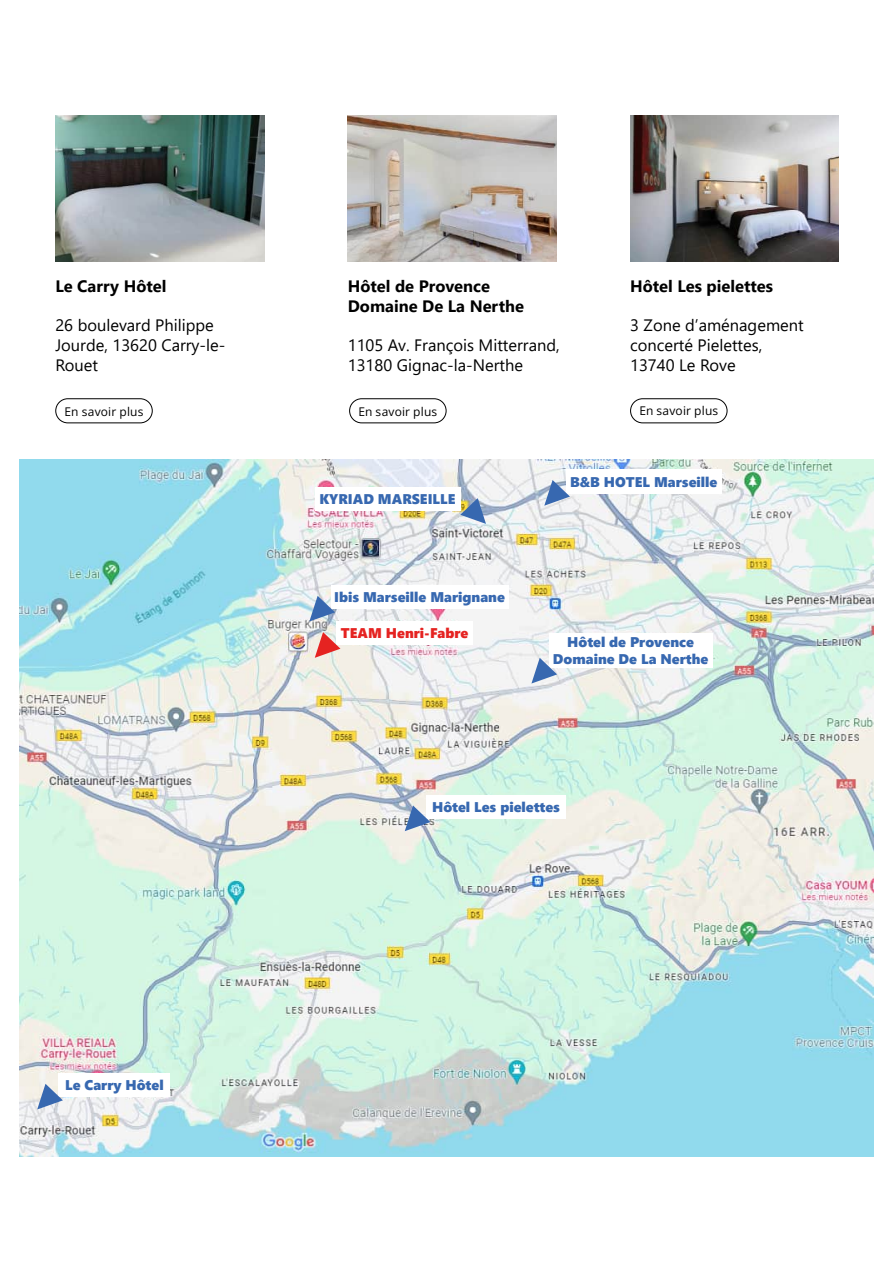
<style>
.page{position:relative;width:893px;height:1263px;background:#fff}
.page>*{position:absolute;margin:0;border:0;box-sizing:border-box;transform-origin:0 0}
.t1{font:16.5px/19.8px "Segoe UI";color:#000}
.t2{font:700 16.5px/19.8px "Segoe UI";color:#000}
.t3{font:14.1px/16.8px "Segoe UI Black";color:#3768b0;text-align:center}
.t4{font:14.1px "Segoe UI Black";color:#e52321}
.t5{font:12px "Open Sans";letter-spacing:.015em;color:#000}
</style>
<div class="page">
<img style="left:55px;top:115px;width:209px;height:147px">
<div style="left:55px;top:398px;width:98px;height:25px;border:1px solid #000;border-radius:12px"></div>
<img style="left:348px;top:115px;width:209px;height:147px">
<div style="left:349px;top:398px;width:97px;height:25px;border:1px solid #000;border-radius:12px"></div>
<img style="left:630px;top:115px;width:209px;height:147px">
<div style="left:630px;top:398px;width:97px;height:25px;border:1px solid #000;border-radius:12px"></div>
<img style="left:19px;top:459px;width:855px;height:697px">
<div style="left:336px;top:621px;width:137px;height:24px;background:#fff"></div>
<div style="left:331px;top:585px;width:177px;height:24px;background:#fff"></div>
<div style="left:426px;top:795px;width:140px;height:23px;background:#fff"></div>
<div style="left:549px;top:633px;width:163px;height:34px;background:#fff"></div>
<div style="left:59px;top:1073px;width:111px;height:23px;background:#fff"></div>
<div style="left:566px;top:469px;width:156px;height:25px;background:#fff"></div>
<div style="left:315px;top:487px;width:145px;height:24px;background:#fff"></div>
<svg style="left:315px;top:632px;width:25px;height:26px"></svg>
<svg style="left:309px;top:596px;width:26px;height:25px"></svg>
<svg style="left:405px;top:805px;width:25px;height:26px"></svg>
<svg style="left:531px;top:658px;width:26px;height:25px"></svg>
<svg style="left:37px;top:1084px;width:26px;height:25px"></svg>
<svg style="left:544px;top:480px;width:26px;height:26px"></svg>
<svg style="left:460px;top:498px;width:26px;height:26px"></svg>
<p class="t2" style="left:55px;top:275px;width:113px">Le Carry Hôtel</p>
<p class="t1" style="left:55px;top:314px;width:171px">26 boulevard Philippe<br>Jourde, 13620 Carry-le-<br>Rouet</p>
<p class="t2" style="left:348px;top:275px;width:178px">Hôtel de Provence<br>Domaine De La Nerthe</p>
<p class="t1" style="left:348px;top:334px;width:213px">1105 Av. François Mitterrand,<br>13180 Gignac-la-Nerthe</p>
<p class="t5" style="left:358px;top:403px;width:80px">En savoir plus</p>
<p class="t2" style="left:630px;top:275px;width:144px">Hôtel Les pielettes</p>
<p class="t1" style="left:630px;top:314px;width:175px">3 Zone d’aménagement concerté Pielettes,<br>13740 Le Rove</p>
<p class="t5" style="left:65px;top:403px;width:80px">En savoir plus</p>
<p class="t5" style="left:639px;top:402px;width:80px">En savoir plus</p>
<p class="t3" style="left:320px;top:490px;width:137px">KYRIAD MARSEILLE</p>
<p class="t3" style="left:334px;top:588px;width:172px">Ibis Marseille Marignane</p>
<p class="t4" style="left:341px;top:623px;width:129px">TEAM Henri-Fabre</p>
<p class="t3" style="left:570px;top:472px;width:149px">B&amp;B HOTEL Marseille</p>
<p class="t3" style="left:553px;top:633px;width:157px">Hôtel de Provence<br>Domaine De La Nerthe</p>
<p class="t3" style="left:65px;top:1076px;width:100px">Le Carry Hôtel</p>
<p class="t3" style="left:432px;top:797px;width:130px">Hôtel Les pielettes</p>
</div>
